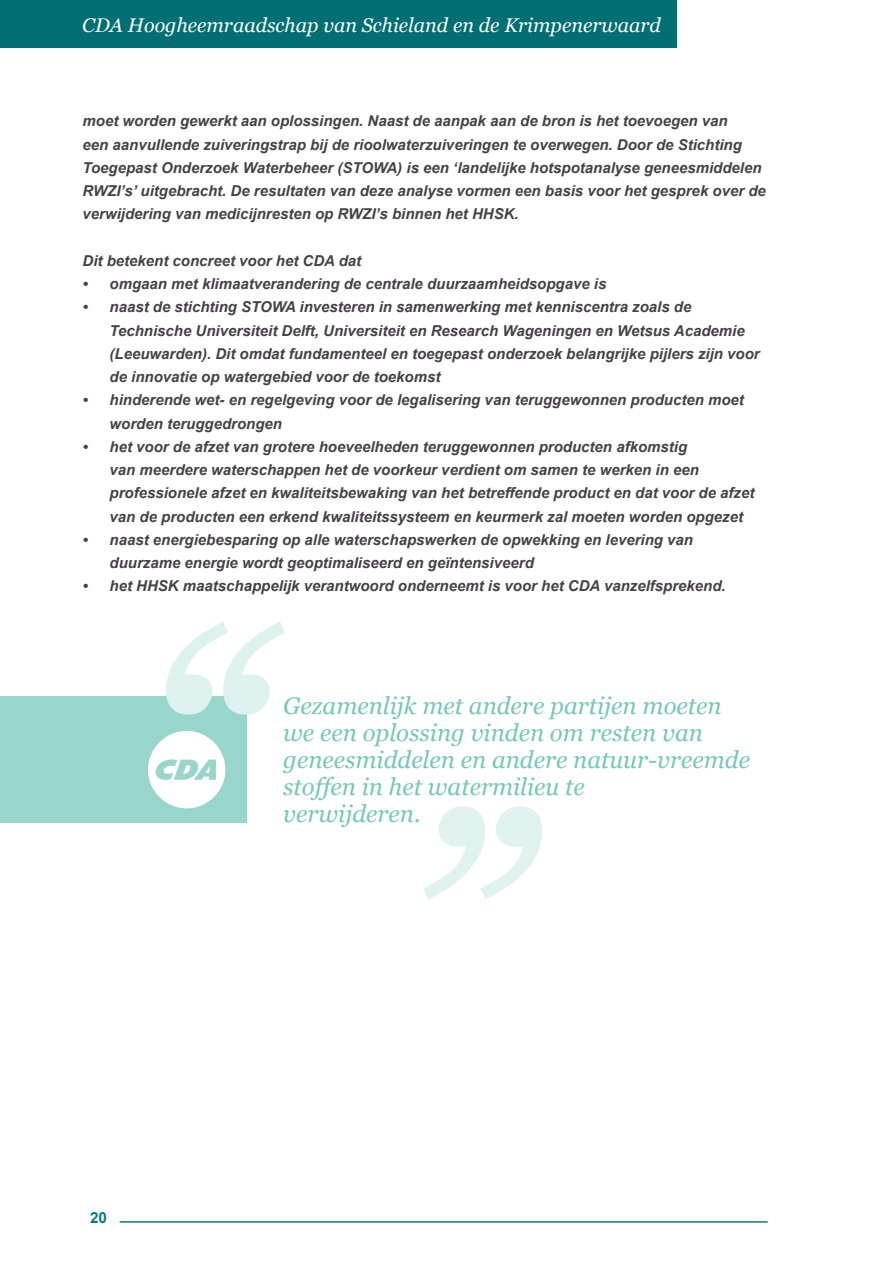
<style>
.page{position:relative;width:893px;height:1263px;background:#fff}
.page>*{position:absolute;margin:0;border:0;box-sizing:border-box;transform-origin:0 0}
.t1{font:italic 24px/27px "Georgia";color:#75c7b9}
.t2{font:italic 19.8px "Georgia";color:#fff}
.t3{font:700 15.3px "Arial";color:#0c797c}
.t4{font:italic 700 15px/23.2px "Arial";color:#444245}
</style>
<div class="page">
<hr style="left:120px;top:1221px;width:648px;height:2px;background:#0c797c">
<div style="left:0;top:0;width:677px;height:47px;background:#006f73"></div>
<div style="left:0;top:696px;width:247px;height:127px;background:#98d5cb"></div>
<svg style="left:148px;top:731px;width:77px;height:77px"></svg>
<svg style="left:423px;top:806px;width:119px;height:93px"></svg>
<svg style="left:166px;top:622px;width:119px;height:93px"></svg>
<h2 class="t2" style="left:82px;top:11px;width:580px">CDA Hoogheemraadschap van Schieland en de Krimpenerwaard</h2>
<p class="t4" style="left:82px;top:110px;width:685px">moet worden gewerkt aan oplossingen. Naast de aanpak aan de bron is het toevoegen van<br>een aanvullende zuiveringstrap bij de rioolwaterzuiveringen te overwegen. Door de Stichting Toegepast Onderzoek Waterbeheer (STOWA) is een ‘landelijke hotspotanalyse geneesmiddelen RWZI’s’ uitgebracht. De resultaten van deze analyse vormen een basis voor het gesprek over de verwijdering van medicijnresten op RWZI’s binnen het HHSK.</p>
<p class="t4" style="left:82px;top:249px;width:280px">Dit betekent concreet voor het CDA dat</p>
<p class="t4" style="left:82px;top:273px;width:525px">• omgaan met klimaatverandering de centrale duurzaamheidsopgave is</p>
<p class="t4" style="left:110px;top:296px;width:652px;text-indent:-27px">• naast de stichting STOWA investeren in samenwerking met kenniscentra zoals de Technische Universiteit Delft, Universiteit en Research Wageningen en Wetsus Academie (Leeuwarden). Dit omdat fundamenteel en toegepast onderzoek belangrijke pijlers zijn voor de innovatie op watergebied voor de toekomst</p>
<p class="t4" style="left:110px;top:389px;width:636px;text-indent:-27px">• hinderende wet- en regelgeving voor de legalisering van teruggewonnen producten moet worden teruggedrongen</p>
<p class="t4" style="left:110px;top:435px;width:646px;text-indent:-27px">• het voor de afzet van grotere hoeveelheden teruggewonnen producten afkomstig<br>van meerdere waterschappen het de voorkeur verdient om samen te werken in een professionele afzet en kwaliteitsbewaking van het betreffende product en dat voor de afzet van de producten een erkend kwaliteitssysteem en keurmerk zal moeten worden opgezet</p>
<p class="t4" style="left:110px;top:528px;width:585px;text-indent:-27px">• naast energiebesparing op alle waterschapswerken de opwekking en levering van duurzame energie wordt geoptimaliseerd en geïntensiveerd</p>
<p class="t4" style="left:82px;top:575px;width:645px">• het HHSK maatschappelijk verantwoord onderneemt is voor het CDA vanzelfsprekend.</p>
<p class="t3" style="left:90px;top:1207px;width:19px">20</p>
<h1 class="t1" style="left:283px;top:691px;width:468px">Gezamenlijk met andere partijen moeten we een oplossing vinden om resten van geneesmiddelen en andere natuur-vreemde stoffen in het watermilieu te<br>verwijderen.</h1>
</div>
